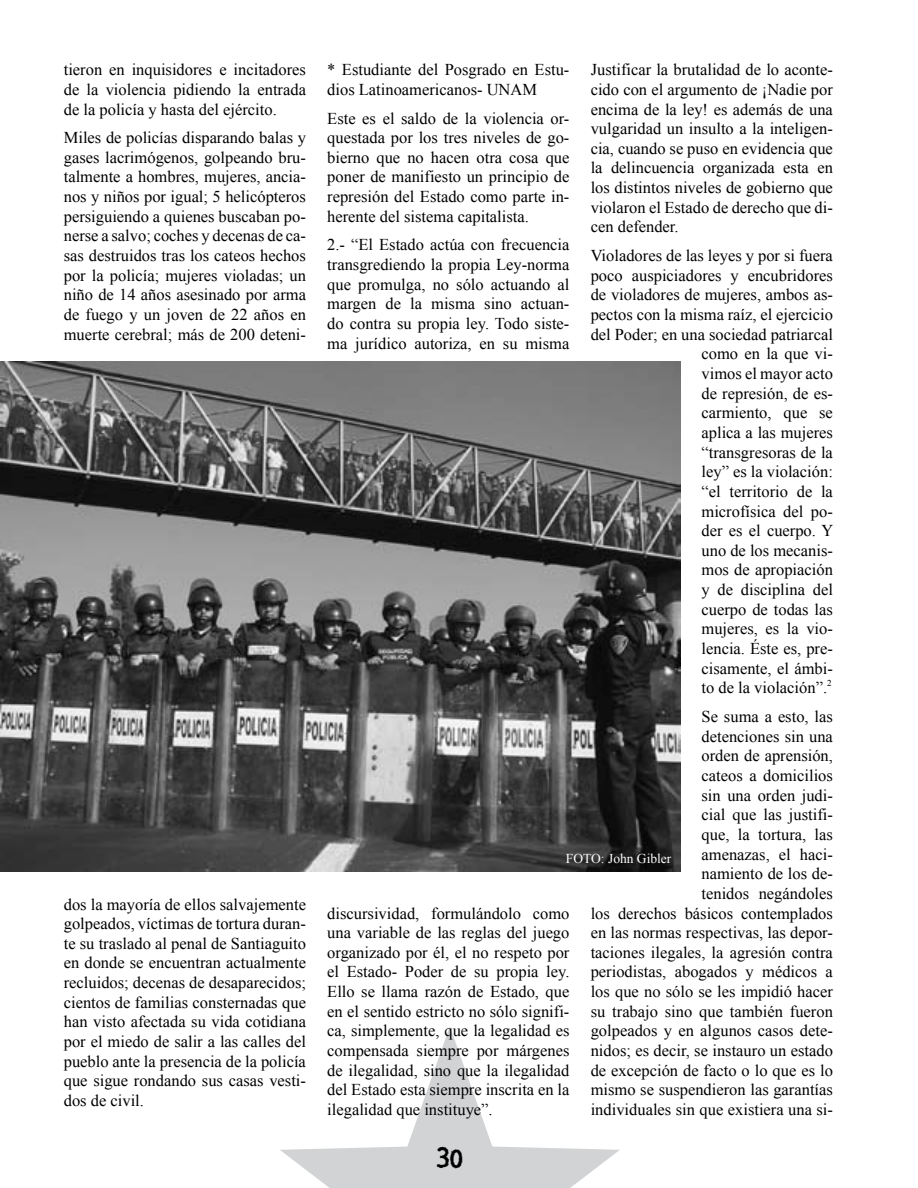
<style>
.page{position:relative;width:918px;height:1188px;background:#fff}
.page>*{position:absolute;margin:0;border:0;box-sizing:border-box;transform-origin:0 0}
.t1{font:700 27px "Rosango";color:#000}
.t2{font:16.5px/19.6px "Times New Roman";color:#000;text-align:justify}
.t3{font:13.5px "Times New Roman";color:#fff}
.t4{font:9px "Times New Roman";color:#000}
</style>
<div class="page">
<svg style="left:280px;top:1027px;width:339px;height:161px"></svg>
<img style="left:0;top:361px;width:680px;height:511px">
<p class="t2" style="left:64px;top:60px;width:244px">tieron en inquisidores e incitadores de la violencia pidiendo la entrada de la policía y hasta del ejército.</p>
<p class="t2" style="left:64px;top:128px;width:244px">Miles de policías disparando balas y gases lacrimógenos, golpeando bru&shy;talmente a hombres, mujeres, ancia&shy;nos y niños por igual; 5 helicópteros persiguiendo a quienes buscaban po&shy;nerse a salvo; coches y decenas de ca&shy;sas destruidos tras los cateos hechos por la policía; mujeres violadas; un niño de 14 años asesinado por arma de fuego y un joven de 22 años en muerte cerebral; más de 200 deteni-</p>
<p class="t2" style="left:64px;top:894px;width:244px">dos la mayoría de ellos salvajemente golpeados, víctimas de tortura duran&shy;te su traslado al penal de Santiaguito en donde se encuentran actualmente recluidos; decenas de desaparecidos; cientos de familias consternadas que han visto afectada su vida cotidiana por el miedo de salir a las calles del pueblo ante la presencia de la policía que sigue rondando sus casas vesti&shy;dos de civil.</p>
<p class="t2" style="left:327px;top:60px;width:244px">* Estudiante del Posgrado en Estu&shy;dios Latinoamericanos- UNAM</p>
<p class="t2" style="left:327px;top:108px;width:244px">Este es el saldo de la violencia or&shy;questada por los tres niveles de go&shy;bierno que no hacen otra cosa que poner de manifiesto un principio de represión del Estado como parte in&shy;herente del sistema capitalista.</p>
<p class="t2" style="left:327px;top:235px;width:244px">2.- “El Estado actúa con frecuencia transgrediendo la propia Ley-norma que promulga, no sólo actuando al margen de la misma sino actuan&shy;do contra su propia ley. Todo siste&shy;ma jurídico autoriza, en su misma</p>
<p class="t2" style="left:591px;top:60px;width:244px">Justificar la brutalidad de lo aconte&shy;cido con el argumento de ¡Nadie por encima de la ley! es además de una vulgaridad un insulto a la inteligen&shy;cia, cuando se puso en evidencia que la delincuencia organizada esta en los distintos niveles de gobierno que violaron el Estado de derecho que di&shy;cen defender.</p>
<p class="t2" style="left:591px;top:245px;width:244px">Violadores de las leyes y por si fuera</p>
<p class="t2" style="left:591px;top:265px;width:244px">poco auspiciadores y encubridores</p>
<p class="t2" style="left:591px;top:285px;width:244px">de violadores de mujeres, ambos as-</p>
<p class="t2" style="left:591px;top:304px;width:244px">pectos con la misma raíz, el ejercicio</p>
<p class="t2" style="left:591px;top:324px;width:244px">del Poder; en una sociedad patriarcal</p>
<p class="t2" style="left:702px;top:344px;width:133px">como en la que vi-</p>
<p class="t2" style="left:702px;top:363px;width:133px">vimos el mayor acto</p>
<p class="t2" style="left:702px;top:383px;width:133px">de represión, de es-</p>
<p class="t2" style="left:702px;top:403px;width:133px">carmiento, que se</p>
<p class="t2" style="left:702px;top:422px;width:133px">aplica a las mujeres</p>
<p class="t2" style="left:702px;top:442px;width:133px">“transgresoras de la</p>
<p class="t2" style="left:702px;top:462px;width:133px">ley” es la violación:</p>
<p class="t2" style="left:702px;top:481px;width:133px">“el territorio de la</p>
<p class="t2" style="left:702px;top:501px;width:133px">microfísica del po-</p>
<p class="t2" style="left:702px;top:521px;width:133px">der es el cuerpo. Y</p>
<p class="t2" style="left:702px;top:540px;width:133px">uno de los mecanis-</p>
<p class="t2" style="left:702px;top:560px;width:133px">mos de apropiación</p>
<p class="t2" style="left:702px;top:580px;width:133px">y de disciplina del</p>
<p class="t2" style="left:702px;top:599px;width:133px">cuerpo de todas las</p>
<p class="t2" style="left:702px;top:619px;width:133px">mujeres, es la vio-</p>
<p class="t2" style="left:702px;top:638px;width:133px">lencia. Éste es, pre-</p>
<p class="t2" style="left:702px;top:658px;width:133px">cisamente, el ámbi-</p>
<p class="t2" style="left:702px;top:678px;width:127px">to de la violación”.</p>
<p class="t4" style="left:827px;top:678px;width:6px">2</p>
<p class="t2" style="left:591px;top:706px;width:244px;text-align:right">Se suma a esto, las<br>detenciones sin una<br>orden de aprensión,<br>cateos a domicilios<br>sin una orden judi-<br>cial que las justifi-<br>que, la tortura, las<br>amenazas, el haci-<br>namiento de los de-<br>tenidos negándoles<br>los derechos básicos contemplados en las normas respectivas, las depor&shy;taciones ilegales, la agresión contra periodistas, abogados y médicos a los que no sólo se les impidió hacer su trabajo sino que también fueron golpeados y en algunos casos dete&shy;nidos; es decir, se instauro un estado de excepción de facto o lo que es lo mismo se suspendieron las garantías individuales sin que existiera una si-</p>
<p class="t3" style="left:566px;top:851px;width:107px">FOTO: John Gibler</p>
<p class="t2" style="left:327px;top:903px;width:244px">discursividad, formulándolo como una variable de las reglas del juego organizado por él, el no respeto por el Estado- Poder de su propia ley.<br>Ello se llama razón de Estado, que en el sentido estricto no sólo signifi&shy;ca, simplemente, que la legalidad es compensada siempre por márgenes de ilegalidad, sino que la ilegalidad del Estado esta siempre inscrita en la ilegalidad que instituye”.</p>
<h1 class="t1" style="left:436px;top:1141px;width:28px">30</h1>
</div>
